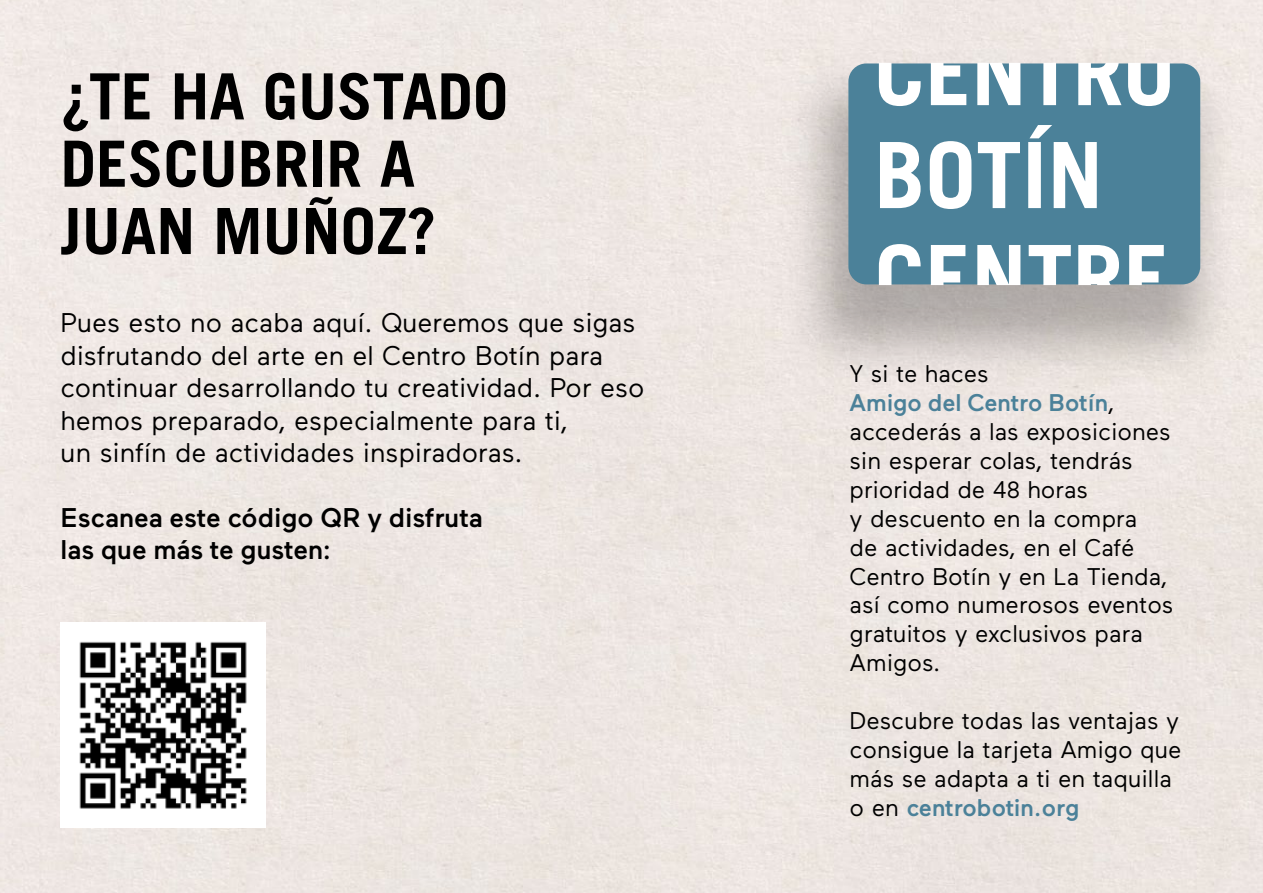
<style>
.page{position:relative;width:1263px;height:893px;background:#fff}
.page>*{position:absolute;margin:0;border:0;box-sizing:border-box;transform-origin:0 0}
.t1{font:700 63.68px/67.3px "Trade Gothic LT Std";color:#000}
.t2{font:27px/32.4px "Maax";color:#000}
.t3{font:500 27px/32.4px "Maax";color:#000}
.t4{font:24.07px/28.8px "Maax";color:#000}
.s1{font-weight:500;color:#4b8199}
</style>
<div class="page">
<img style="left:751px;top:24px;width:512px;height:389px">
<div style="left:848px;top:63px;width:352px;height:221px;background:#4b8199;border-radius:18px"></div>
<svg style="left:879px;top:63px;width:291px;height:222px"></svg>
<img style="left:79px;top:641px;width:168px;height:168px">
<h1 class="t1" style="left:61px;top:62px;width:449px">¿TE HA GUSTADO<br>DESCUBRIR A<br>JUAN MUÑOZ?</h1>
<p class="t2" style="left:61px;top:307px;width:585px">Pues esto no acaba aquí. Queremos que sigas disfrutando del arte en el Centro Botín para continuar desarrollando tu creatividad. Por eso hemos preparado, especialmente para ti,<br>un sinfín de actividades inspiradoras.</p>
<p class="t3" style="left:61px;top:501px;width:424px">Escanea este código QR y disfruta las que más te gusten:</p>
<p class="t4" style="left:850px;top:360px;width:325px">Y si te haces<br><span class="s1">Amigo del Centro Botín</span>, accederás a las exposiciones sin esperar colas, tendrás prioridad de 48 horas<br>y descuento en la compra<br>de actividades, en el Café<br>Centro Botín y en La Tienda, así como numerosos eventos gratuitos y exclusivos para<br>Amigos.</p>
<p class="t4" style="left:850px;top:707px;width:333px">Descubre todas las ventajas y consigue la tarjeta Amigo que más se adapta a ti en taquilla o en <span class="s1">centrobotin.org</span></p>
</div>
